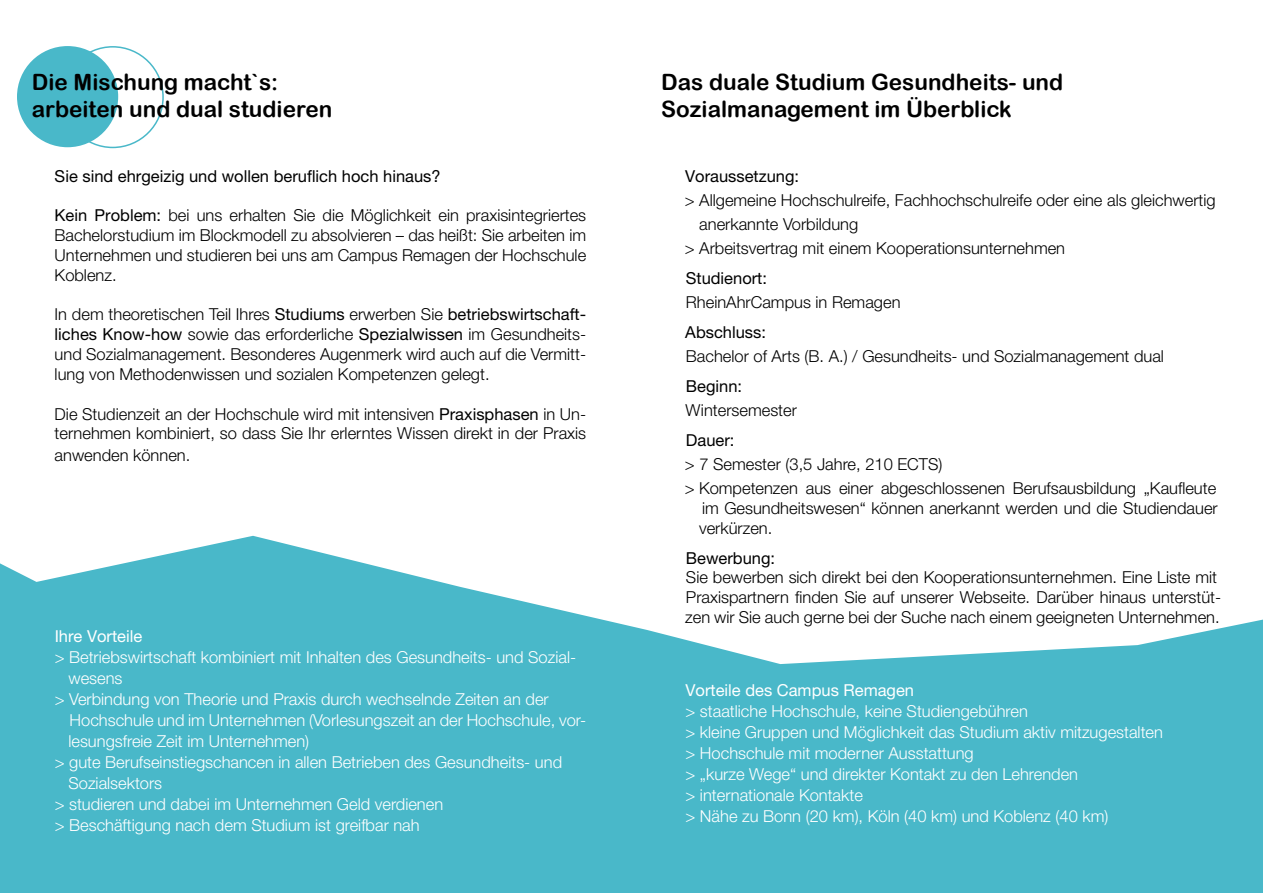
<style>
.page{position:relative;width:1263px;height:893px;background:#fff}
.page>*{position:absolute;margin:0;border:0;box-sizing:border-box;transform-origin:0 0}
.t1{font:22.5px/27px "Arial Rounded MT Bold";color:#000}
.t2{font:300 16.5px/19.8px "Helvetica Neue LT Pro";color:#000}
.t3{font:300 16.5px/21px "Helvetica Neue LT Pro";color:#fff}
.t4{font:16.5px "Helvetica Neue LT Pro";color:#000}
.t5{font:16.5px "Helvetica Neue LT Pro";color:#fff}
.s1{font-weight:400}
</style>
<div class="page">
<div style="left:17px;top:46px;width:101px;height:101px;background:#49b8c9;border-radius:50%"></div>
<div style="left:62px;top:46px;width:102px;height:102px;border:2px solid #49b8c9;border-radius:50%"></div>
<svg style="left:0;top:536px;width:1263px;height:357px;fill:#49b8c9"></svg>
<h1 class="t1" style="left:32px;top:68px;width:302px">Die Mischung macht`s: arbeiten und dual studieren</h1>
<p class="t4" style="left:55px;top:166px;width:387px">Sie sind ehrgeizig und wollen beruflich hoch hinaus?</p>
<p class="t2" style="left:55px;top:205px;width:533px;text-align:justify"><span class="s1">Kein Problem:</span> bei uns erhalten Sie die Möglichkeit ein praxisintegriertes Bachelorstudium im Blockmodell zu absolvieren – das heißt: Sie arbeiten im Unternehmen und studieren bei uns am Campus Remagen der Hochschule Koblenz.</p>
<p class="t2" style="left:55px;top:304px;width:533px;text-align:justify">In dem theoretischen Teil Ihres <span class="s1">Studiums</span> erwerben Sie <span class="s1">betriebswirtschaft&shy;liches Know-how</span> sowie das erforderliche <span class="s1">Spezialwissen</span> im Gesundheits&shy;und Sozialmanagement. Besonderes Augenmerk wird auch auf die Vermitt&shy;lung von Methodenwissen und sozialen Kompetenzen gelegt.</p>
<p class="t2" style="left:55px;top:403px;width:533px">Die Studienzeit an der Hochschule wird mit intensiven <span class="s1">Praxisphasen</span> in Un&shy;ternehmen kombiniert, so dass Sie Ihr erlerntes Wissen direkt in der Praxis</p>
<p class="t2" style="left:55px;top:445px;width:137px">anwenden können.</p>
<p class="t5" style="left:55px;top:626px;width:89px">Ihre Vorteile</p>
<p class="t3" style="left:55px;top:646px;width:523px">&gt; Betriebswirtschaft kombiniert mit Inhalten des Gesundheits- und Sozial-</p>
<p class="t3" style="left:68px;top:667px;width:56px">wesens</p>
<p class="t3" style="left:55px;top:688px;width:496px">&gt; Verbindung von Theorie und Praxis durch wechselnde Zeiten an der</p>
<p class="t3" style="left:70px;top:709px;width:518px">Hochschule und im Unternehmen (Vorlesungszeit an der Hochschule, vor-</p>
<p class="t3" style="left:68px;top:730px;width:242px">lesungsfreie Zeit im Unternehmen)</p>
<p class="t3" style="left:55px;top:751px;width:509px">&gt; gute Berufseinstiegschancen in allen Betrieben des Gesundheits- und</p>
<p class="t3" style="left:68px;top:772px;width:95px">Sozialsektors</p>
<p class="t3" style="left:55px;top:793px;width:390px">&gt; studieren und dabei im Unternehmen Geld verdienen</p>
<p class="t3" style="left:55px;top:814px;width:367px">&gt; Beschäftigung nach dem Studium ist greifbar nah</p>
<h1 class="t1" style="left:661px;top:68px;width:403px">Das duale Studium Gesundheits- und<br>Sozialmanagement im Überblick</h1>
<p class="t4" style="left:685px;top:166px;width:115px">Voraussetzung:</p>
<p class="t2" style="left:685px;top:190px;width:532px">&gt; Allgemeine Hochschulreife, Fachhochschulreife oder eine als gleichwertig</p>
<p class="t2" style="left:699px;top:214px;width:160px">anerkannte Vorbildung</p>
<p class="t2" style="left:685px;top:238px;width:382px">&gt; Arbeitsvertrag mit einem Kooperationsunternehmen</p>
<p class="t4" style="left:686px;top:268px;width:83px">Studienort:</p>
<p class="t2" style="left:686px;top:292px;width:216px">RheinAhrCampus in Remagen</p>
<p class="t4" style="left:685px;top:322px;width:82px">Abschluss:</p>
<p class="t2" style="left:686px;top:346px;width:480px">Bachelor of Arts (B. A.) / Gesundheits- und Sozialmanagement dual</p>
<p class="t4" style="left:686px;top:376px;width:58px">Beginn:</p>
<p class="t2" style="left:686px;top:400px;width:113px">Wintersemester</p>
<p class="t4" style="left:686px;top:430px;width:50px">Dauer:</p>
<p class="t2" style="left:685px;top:452px;width:533px;line-height:24px">&gt; 7 Semester (3,5 Jahre, 210 ECTS)<br>&gt; Kompetenzen aus einer abgeschlossenen Berufsausbildung „Kaufleute</p>
<p class="t2" style="left:699px;top:498px;width:520px">im Gesundheitswesen“ können anerkannt werden und die Studiendauer verkürzen.</p>
<p class="t4" style="left:686px;top:548px;width:91px">Bewerbung:</p>
<p class="t2" style="left:685px;top:567px;width:537px">Sie bewerben sich direkt bei den Kooperationsunternehmen. Eine Liste mit<br>Praxispartnern finden Sie auf unserer Webseite. Darüber hinaus unterstüt&shy;zen wir Sie auch gerne bei der Suche nach einem geeigneten Unternehmen.</p>
<p class="t5" style="left:685px;top:681px;width:230px">Vorteile des Campus Remagen</p>
<p class="t3" style="left:685px;top:701px;width:479px">&gt; staatliche Hochschule, keine Studiengebühren<br>&gt; kleine Gruppen und Möglichkeit das Studium aktiv mitzugestalten &gt; Hochschule mit moderner Ausstattung<br>&gt; „kurze Wege“ und direkter Kontakt zu den Lehrenden<br>&gt; internationale Kontakte<br>&gt; Nähe zu Bonn (20 km), Köln (40 km) und Koblenz (40 km)</p>
</div>
